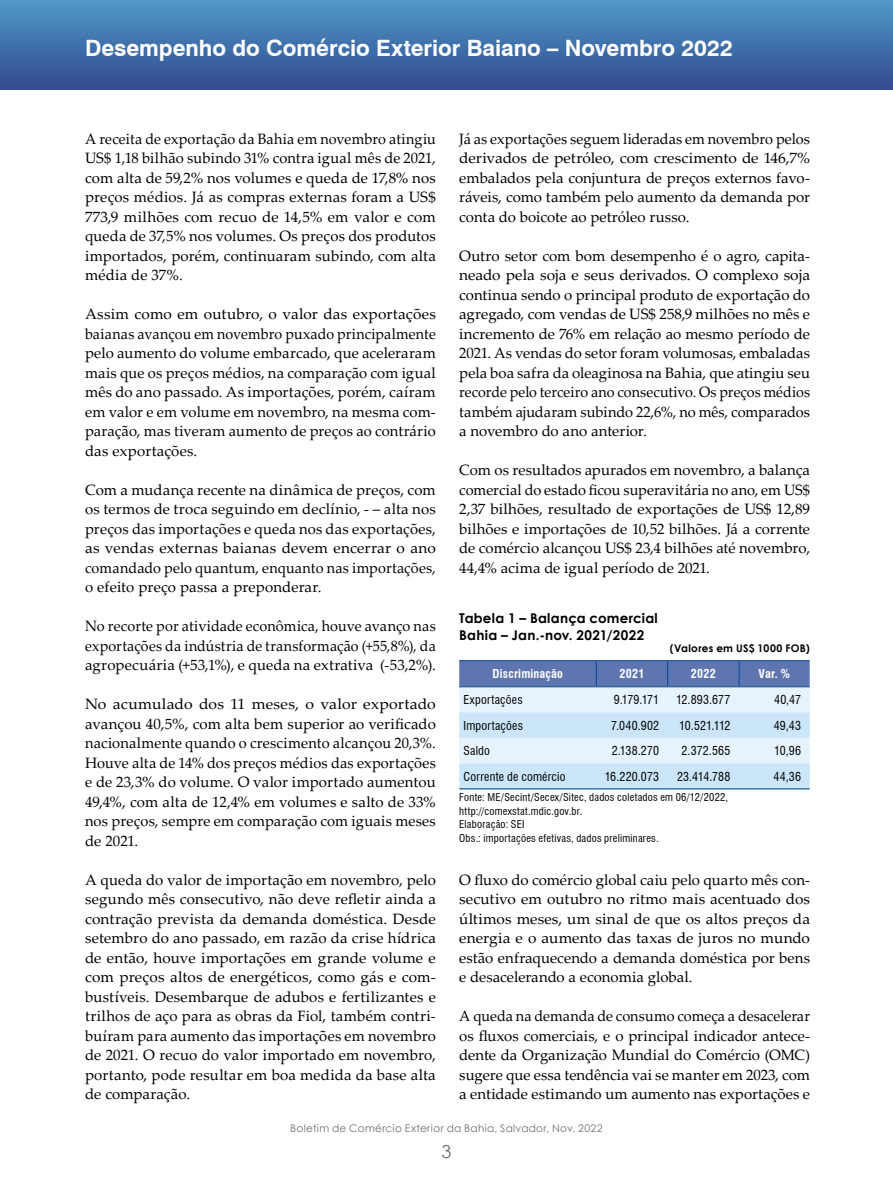
<style>
.page{position:relative;width:893px;height:1191px;background:#fff}
.page>*{position:absolute;margin:0;border:0;box-sizing:border-box;transform-origin:0 0}
.t1{font:700 22.5px "Swiss 721 BT";color:#fff}
.t2{font:18px "Century Gothic";color:#706f6f}
.t3{font:15px/19.5px "Palatino Linotype";letter-spacing:.005em;color:#000;text-align:justify}
.t4{font:15px/19.5px "Palatino Linotype";letter-spacing:.005em;color:#000;text-align:justify;scale:.96 1}
.t5{font:15px/19.5px "Palatino Linotype";letter-spacing:.005em;color:#000;text-align:justify;scale:1.05 1}
.t6{font:700 13.5px/16.2px "Century Gothic";letter-spacing:.02em;color:#000}
.t7{font:13.5px "Swiss 721 BT";letter-spacing:.015em;color:#fff}
.t8{font:condensed 12px "Swiss 721 BT";letter-spacing:.02em;color:#000}
.t9{font:700 condensed 12px "Swiss 721 BT";letter-spacing:.015em;color:#fff}
.t10{font:condensed 10.5px/13.5px "Swiss 721 BT";letter-spacing:.025em;color:#000}
.t11{font:10.5px "Century Gothic";letter-spacing:.03em;color:#706f6f}
.t12{font:700 10.5px "Century Gothic";letter-spacing:.025em;color:#000}
</style>
<div class="page">
<div style="left:0;top:0;width:893px;height:90px;background:linear-gradient(to bottom,#4e99c9,#334b8f)"></div>
<svg style="left:459px;top:789px;width:351px;height:1px"></svg>
<svg style="left:459px;top:660px;width:351px;height:129px;background:#bcd1e9"></svg>
<h1 class="t1" style="left:85px;top:32px;width:649px">Desempenho do Comércio Exterior Baiano – Novembro 2022</h1>
<p class="t7" style="left:246px;top:38px;width:402px">DESEMPENHO DO COMÉRCIO EXTERIOR BAIANO – NOV. 2022</p>
<p class="t4" style="left:85px;top:128px;width:367px">A receita de exportação da Bahia em novembro atingiu US$ 1,18 bilhão subindo 31% contra igual mês de 2021, com alta de 59,2% nos volumes e queda de 17,8% nos preços médios. Já as compras externas foram a US$ 773,9 milhões com recuo de 14,5% em valor e com queda de 37,5% nos volumes. Os preços dos produtos importados, porém, continuaram subindo, com alta média de 37%.</p>
<p class="t3" style="left:85px;top:304px;width:352px">Assim como em outubro, o valor das exportações baianas avançou em novembro puxado principalmente pelo aumento do volume embarcado, que aceleraram mais que os preços médios, na comparação com igual mês do ano passado. As importações, porém, caíram em valor e em volume em novembro, na mesma com&shy;paração, mas tiveram aumento de preços ao contrário das exportações.</p>
<p class="t3" style="left:85px;top:479px;width:352px">Com a mudança recente na dinâmica de preços, com os termos de troca seguindo em declínio, - – alta nos preços das importações e queda nos das exportações, as vendas externas baianas devem encerrar o ano comandado pelo quantum, enquanto nas importações, o efeito preço passa a preponderar.</p>
<p class="t4" style="left:85px;top:616px;width:367px">No recorte por atividade econômica, houve avanço nas exportações da indústria de transformação (+55,8%), da agropecuária (+53,1%), e queda na extrativa (-53,2%).</p>
<p class="t5" style="left:85px;top:694px;width:336px">No acumulado dos 11 meses, o valor exportado avançou 40,5%, com alta bem superior ao verificado nacionalmente quando o crescimento alcançou 20,3%.<br>Houve alta de 14% dos preços médios das exportações e de 23,3% do volume. O valor importado aumentou 49,4%, com alta de 12,4% em volumes e salto de 33% nos preços, sempre em comparação com iguais meses de 2021.</p>
<p class="t3" style="left:85px;top:869px;width:352px">A queda do valor de importação em novembro, pelo segundo mês consecutivo, não deve refletir ainda a contração prevista da demanda doméstica. Desde setembro do ano passado, em razão da crise hídrica de então, houve importações em grande volume e com preços altos de energéticos, como gás e com&shy;bustíveis. Desembarque de adubos e fertilizantes e trilhos de aço para as obras da Fiol, também contri&shy;buíram para aumento das importações em novembro de 2021. O recuo do valor importado em novembro, portanto, pode resultar em boa medida da base alta de comparação.</p>
<p class="t3" style="left:459px;top:128px;width:352px">Já as exportações seguem lideradas em novembro pelos derivados de petróleo, com crescimento de 146,7% embalados pela conjuntura de preços externos favo&shy;ráveis, como também pelo aumento da demanda por conta do boicote ao petróleo russo.</p>
<p class="t3" style="left:459px;top:245px;width:352px">Outro setor com bom desempenho é o agro, capita&shy;neado pela soja e seus derivados. O complexo soja continua sendo o principal produto de exportação do agregado, com vendas de US$ 258,9 milhões no mês e incremento de 76% em relação ao mesmo período de 2021. As vendas do setor foram volumosas, embaladas pela boa safra da oleaginosa na Bahia, que atingiu seu recorde pelo terceiro ano consecutivo. Os preços médios também ajudaram subindo 22,6%, no mês, comparados a novembro do ano anterior.</p>
<p class="t3" style="left:459px;top:460px;width:352px">Com os resultados apurados em novembro, a balança comercial do estado ficou superavitária no ano, em US$ 2,37 bilhões, resultado de exportações de US$ 12,89 bilhões e importações de 10,52 bilhões. Já a corrente de comércio alcançou US$ 23,4 bilhões até novembro, 44,4% acima de igual período de 2021.</p>
<p class="t6" style="left:459px;top:610px;width:200px">Tabela 1 – Balança comercial<br>Bahia – Jan.-nov. 2021/2022</p>
<p class="t12" style="left:670px;top:640px;width:141px">(Valores em US$ 1000 FOB)</p>
<p class="t9" style="left:493px;top:666px;width:72px">Discriminação</p>
<p class="t9" style="left:620px;top:666px;width:26px">2021</p>
<p class="t9" style="left:691px;top:666px;width:26px">2022</p>
<p class="t9" style="left:759px;top:666px;width:33px">Var. %</p>
<p class="t8" style="left:463px;top:692px;width:61px">Exportações</p>
<p class="t8" style="left:614px;top:692px;width:47px">9.179.171</p>
<p class="t8" style="left:676px;top:692px;width:56px">12.893.677</p>
<p class="t8" style="left:774px;top:692px;width:29px">40,47</p>
<p class="t8" style="left:463px;top:718px;width:61px">Importações</p>
<p class="t8" style="left:611px;top:718px;width:50px">7.040.902</p>
<p class="t8" style="left:679px;top:718px;width:53px">10.521.112</p>
<p class="t8" style="left:774px;top:718px;width:29px">49,43</p>
<p class="t8" style="left:463px;top:743px;width:28px">Saldo</p>
<p class="t8" style="left:612px;top:743px;width:49px">2.138.270</p>
<p class="t8" style="left:681px;top:743px;width:51px">2.372.565</p>
<p class="t8" style="left:774px;top:743px;width:28px">10,96</p>
<p class="t8" style="left:463px;top:769px;width:104px">Corrente de comércio</p>
<p class="t8" style="left:605px;top:769px;width:56px">16.220.073</p>
<p class="t8" style="left:677px;top:769px;width:55px">23.414.788</p>
<p class="t8" style="left:773px;top:769px;width:29px">44,36</p>
<p class="t10" style="left:459px;top:790px;width:271px">Fonte: ME/Secint/Secex/Sitec, dados coletados em 06/12/2022, http://comexstat.mdic.gov.br.<br>Elaboração: SEI<br>Obs.: importações efetivas, dados preliminares.</p>
<p class="t3" style="left:459px;top:869px;width:352px">O fluxo do comércio global caiu pelo quarto mês con&shy;secutivo em outubro no ritmo mais acentuado dos últimos meses, um sinal de que os altos preços da energia e o aumento das taxas de juros no mundo estão enfraquecendo a demanda doméstica por bens e desacelerando a economia global.</p>
<p class="t4" style="left:459px;top:1006px;width:367px">A queda na demanda de consumo começa a desacelerar os fluxos comerciais, e o principal indicador antece&shy;dente da Organização Mundial do Comércio (OMC) sugere que essa tendência vai se manter em 2023, com a entidade estimando um aumento nas exportações e</p>
<p class="t11" style="left:290px;top:1121px;width:314px">Boletim de Comércio Exterior da Bahia, Salvador, Nov. 2022</p>
<p class="t2" style="left:441px;top:1138px;width:11px">3</p>
</div>
